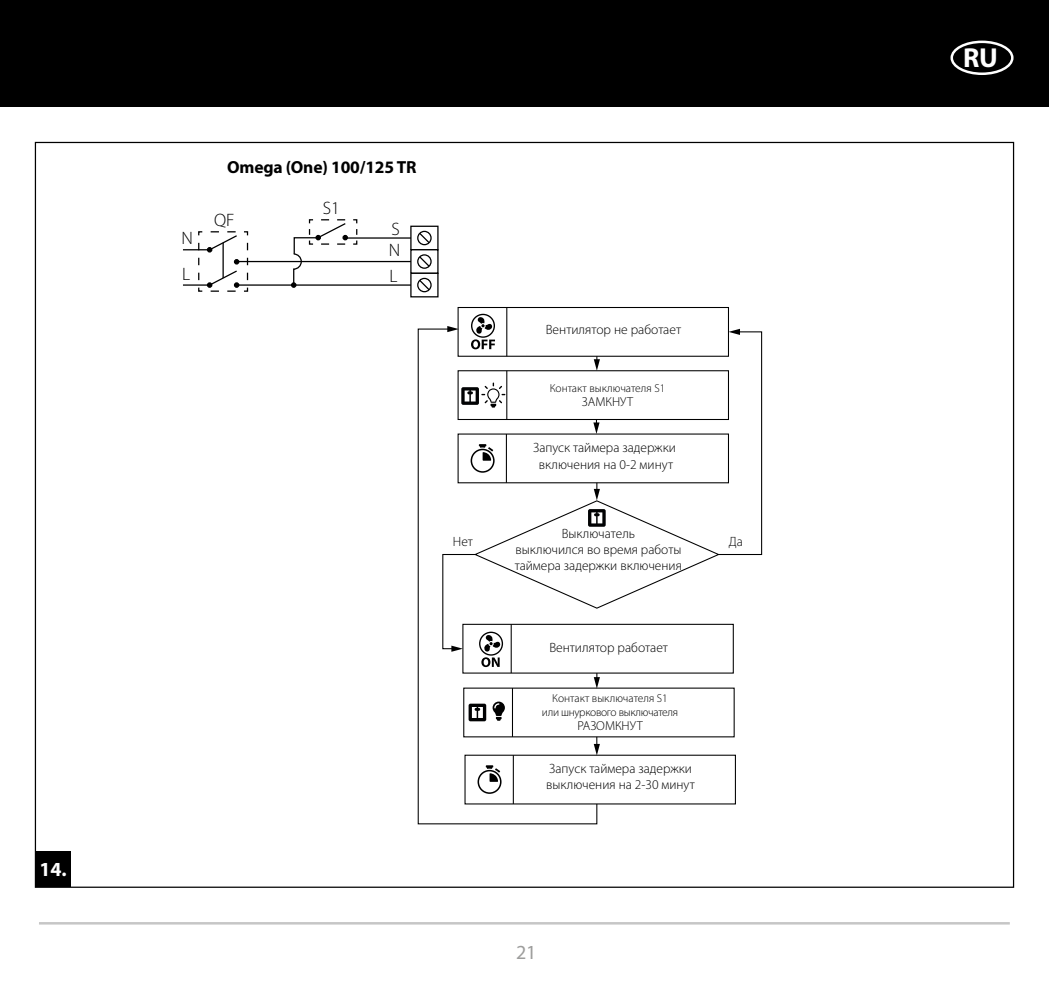
<style>
.page{position:relative;width:1049px;height:993px;background:#fff}
.page>*{position:absolute;margin:0;border:0;box-sizing:border-box;transform-origin:0 0}
.t1{font:700 27.5px "Myriad Pro";color:#fff}
.t2{font:700 20px "Myriad Pro";color:#fff}
.t3{font:20px "Myriad Pro";color:#9d9d9c}
.t4{font:700 18px "Myriad Pro";color:#000}
.t5{font:300 18px/21.5px "Myriad Pro";color:#000}
.t6{font:700 17.5px "Myriad Pro";letter-spacing:-.01em;color:#000}
.t7{font:300 13.5px/16.2px "Myriad Pro";color:#000;text-align:center}
.t8{font:300 13px "Myriad Pro";color:#000}
.t9{font:300 11.5px/14.5px "Myriad Pro";letter-spacing:-.02em;color:#000;text-align:center}
.t10{font:300 11.5px "Myriad Pro";color:#000}
</style>
<div class="page">
<hr style="left:39px;top:921px;width:971px;height:3px;background:#c6c6c6">
<div style="left:0;top:0;width:1049px;height:106px;background:#000"></div>
<div style="left:950px;top:41px;width:63px;height:34px;border:2px solid #fff;border-radius:50%"></div>
<div style="left:35px;top:850px;width:36px;height:36px;background:#000"></div>
<div style="left:410px;top:225px;width:28px;height:25px;border:1px solid #000"></div>
<div style="left:417px;top:231px;width:15px;height:14px;border:1px solid #000;border-radius:50%"></div>
<svg style="left:418px;top:231px;width:13px;height:13px"></svg>
<div style="left:410px;top:249px;width:28px;height:25px;border:1px solid #000"></div>
<div style="left:417px;top:254px;width:15px;height:15px;border:1px solid #000;border-radius:50%"></div>
<svg style="left:418px;top:255px;width:13px;height:13px"></svg>
<div style="left:410px;top:272px;width:28px;height:25px;border:1px solid #000"></div>
<div style="left:417px;top:278px;width:15px;height:14px;border:1px solid #000;border-radius:50%"></div>
<svg style="left:418px;top:278px;width:13px;height:13px"></svg>
<hr style="left:237px;top:284px;width:174px;height:1px;background:#000">
<svg style="left:183px;top:231px;width:66px;height:61px"></svg>
<hr style="left:237px;top:261px;width:174px;height:1px;background:#000">
<hr style="left:345px;top:237px;width:66px;height:1px;background:#000">
<svg style="left:291px;top:219px;width:67px;height:69px"></svg>
<div style="left:457px;top:307px;width:272px;height:49px;border:1px solid #000"></div>
<svg style="left:417px;top:328px;width:181px;height:496px"></svg>
<svg style="left:469px;top:703px;width:17px;height:18px"></svg>
<svg style="left:492px;top:701px;width:13px;height:19px"></svg>
<hr style="left:506px;top:307px;width:1px;height:49px;background:#000">
<hr style="left:511px;top:624px;width:1px;height:48px;background:#000">
<hr style="left:512px;top:688px;width:1px;height:48px;background:#000">
<svg style="left:594px;top:672px;width:6px;height:16px"></svg>
<hr style="left:513px;top:755px;width:1px;height:48px;background:#000">
<svg style="left:477px;top:765px;width:24px;height:28px"></svg>
<svg style="left:594px;top:736px;width:6px;height:19px"></svg>
<svg style="left:442px;top:313px;width:321px;height:353px"></svg>
<h2 class="t2" style="left:39px;top:856px;width:29px">14.</h2>
<p class="t6" style="left:227px;top:155px;width:191px">Omega (One) 100/125 TR</p>
<h3 class="t4" style="left:200px;top:157px;width:109px">100/125 ... Т1</h3>
<h3 class="t5" style="left:181px;top:221px;width:13px;line-height:35.2px">N<br>L</h3>
<h3 class="t5" style="left:214px;top:210px;width:22px">QF</h3>
<h3 class="t5" style="left:323px;top:198px;width:19px">S1</h3>
<h3 class="t5" style="left:389px;top:218px;width:13px">S<br>N</h3>
<h3 class="t5" style="left:389px;top:265px;width:10px">L</h3>
<p class="t7" style="left:546px;top:321px;width:137px">Вентилятор не работает</p>
<p class="t10" style="left:550px;top:381px;width:117px">Контакт выключателя S1</p>
<p class="t8" style="left:582px;top:394px;width:53px">ЗАМКНУТ</p>
<p class="t7" style="left:533px;top:440px;width:144px">Запуск таймера задержки включения на 0-2 минут</p>
<p class="t7" style="left:515px;top:525px;width:169px">Выключатель<br>выключился во время работы таймера задержки включения</p>
<p class="t7" style="left:453px;top:533px;width:22px">Нет</p>
<p class="t7" style="left:729px;top:533px;width:16px">Да</p>
<p class="t7" style="left:549px;top:639px;width:120px">Вентилятор работает</p>
<p class="t9" style="left:542px;top:690px;width:138px">Контакт выключателя S1<br>или шнуркового выключателя</p>
<p class="t8" style="left:577px;top:718px;width:67px">РАЗОМКНУТ</p>
<p class="t7" style="left:546px;top:760px;width:150px;text-align:left">Запуск таймера задержки выключения на 2-30 минут</p>
<h2 class="t3" style="left:516px;top:939px;width:22px">21</h2>
<h1 class="t1" style="left:963px;top:40px;width:36px">RU</h1>
</div>
